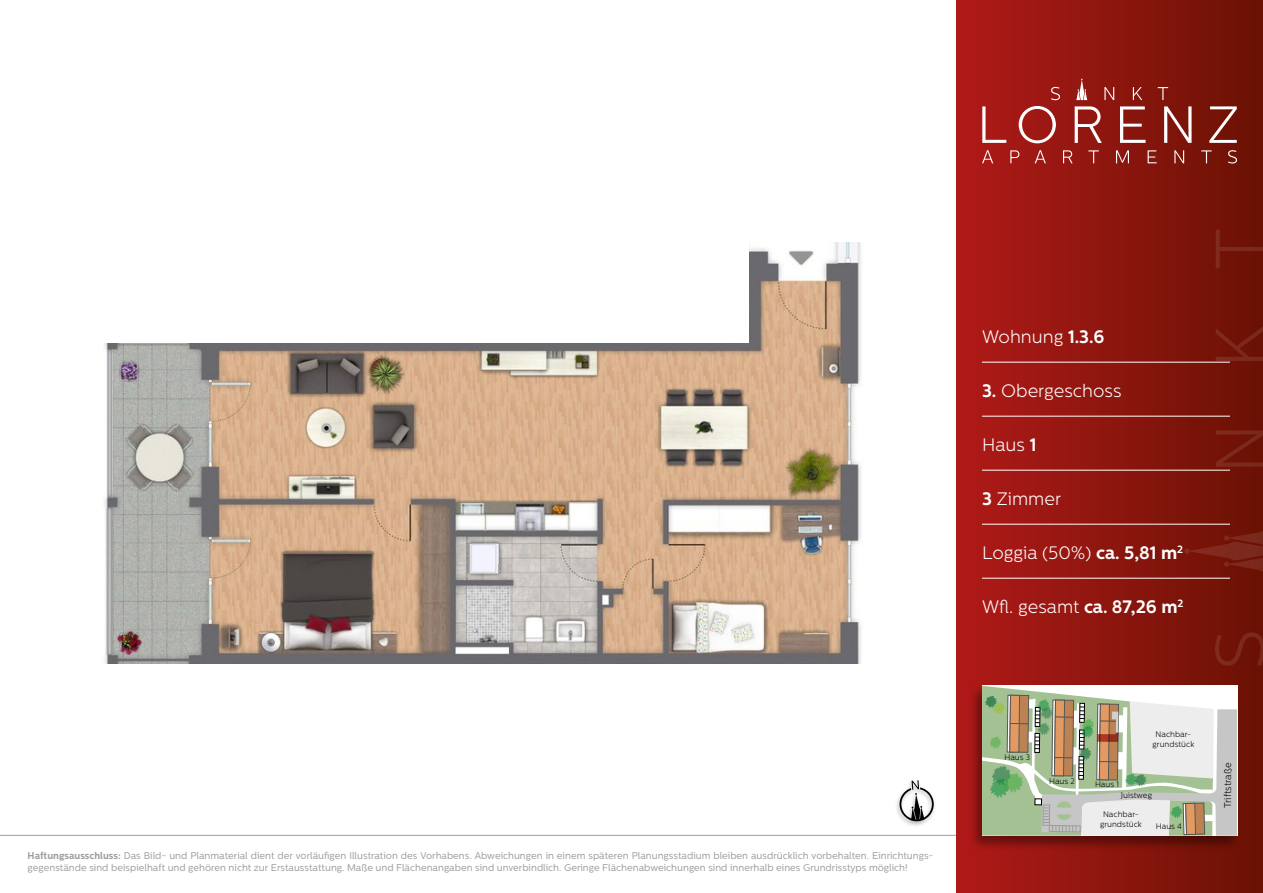
<style>
.page{position:relative;width:1263px;height:893px;background:#fff}
.page>*{position:absolute;margin:0;border:0;box-sizing:border-box;transform-origin:0 0}
.t1{font:300 18px "Centrale Sans";color:#fff}
.t2{font:9.75px/11.7px "Centrale Sans";color:#9d9d9c}
.t3{font:300 9.75px "Centrale Sans";color:#000}
.t4{font:300 8.1px/9.6px "Centrale Sans";color:#000;text-align:center}
.s1{font-weight:700}
</style>
<div class="page">
<div style="left:956px;top:0;width:307px;height:893px;background:linear-gradient(to right,#b01a19,#6a1204)"></div>
<hr style="left:0;top:835px;width:956px;height:1px;background:#9d9d9c">
<svg style="left:982px;top:106px;width:24px;height:37px"></svg>
<svg style="left:1019px;top:106px;width:37px;height:37px"></svg>
<svg style="left:1075px;top:106px;width:27px;height:37px"></svg>
<svg style="left:1120px;top:106px;width:25px;height:37px"></svg>
<svg style="left:1164px;top:106px;width:27px;height:37px"></svg>
<svg style="left:1209px;top:106px;width:28px;height:37px"></svg>
<svg style="left:982px;top:150px;width:11px;height:13px"></svg>
<svg style="left:1010px;top:150px;width:9px;height:13px"></svg>
<svg style="left:1035px;top:150px;width:11px;height:13px"></svg>
<svg style="left:1063px;top:150px;width:10px;height:13px"></svg>
<svg style="left:1088px;top:150px;width:11px;height:13px"></svg>
<svg style="left:1116px;top:150px;width:13px;height:13px"></svg>
<svg style="left:1147px;top:150px;width:10px;height:13px"></svg>
<svg style="left:1174px;top:150px;width:10px;height:13px"></svg>
<svg style="left:1201px;top:150px;width:11px;height:13px"></svg>
<svg style="left:1228px;top:150px;width:9px;height:14px"></svg>
<svg style="left:1051px;top:87px;width:9px;height:13px"></svg>
<svg style="left:1104px;top:87px;width:10px;height:13px"></svg>
<svg style="left:1133px;top:87px;width:9px;height:13px"></svg>
<svg style="left:1158px;top:87px;width:10px;height:13px"></svg>
<svg style="left:1076px;top:79px;width:11px;height:21px"></svg>
<svg style="left:1215px;top:632px;width:48px;height:34px;background:#72180b"></svg>
<svg style="left:1215px;top:430px;width:48px;height:37px;background:#73190c"></svg>
<svg style="left:1215px;top:326px;width:48px;height:35px;background:#72180b"></svg>
<svg style="left:1215px;top:230px;width:48px;height:38px;background:#711609"></svg>
<svg style="left:1184px;top:530px;width:79px;height:42px;background:#771b0f"></svg>
<div style="left:968px;top:684px;width:273px;height:167px;background:#000;opacity:.4"></div>
<div style="left:894px;top:778px;width:43px;height:49px;background:#000;opacity:.3"></div>
<svg style="left:899px;top:780px;width:35px;height:42px"></svg>
<img style="left:104px;top:242px;width:758px;height:421px">
<hr style="left:982px;top:362px;width:248px;height:1px;background:#fff">
<hr style="left:982px;top:416px;width:248px;height:1px;background:#fff">
<hr style="left:982px;top:470px;width:248px;height:1px;background:#fff">
<hr style="left:982px;top:524px;width:248px;height:1px;background:#fff">
<hr style="left:982px;top:578px;width:248px;height:1px;background:#fff">
<div style="left:76px;top:225px;width:673px;height:117px;background:#fff"></div>
<svg style="left:982px;top:685px;width:255px;height:151px"></svg>
<p class="t2" style="left:28px;top:850px;width:907px"><span class="s1">Haftungsausschluss:</span> Das Bild- und Planmaterial dient der vorläufigen Illustration des Vorhabens. Abweichungen in einem späteren Planungsstadium bleiben ausdrücklich vorbehalten. Einrichtungs&shy;gegenstände sind beispielhaft und gehören nicht zur Erstausstattung. Maße und Flächenangaben sind unverbindlich. Geringe Flächenabweichungen sind innerhalb eines Grundrisstyps möglich!</p>
<h1 class="t1" style="left:982px;top:326px;width:124px">Wohnung <span class="s1">1.3.6</span></h1>
<h1 class="t1" style="left:982px;top:380px;width:141px"><span class="s1">3.</span> Obergeschoss</h1>
<h1 class="t1" style="left:982px;top:434px;width:56px">Haus <span class="s1">1</span></h1>
<h1 class="t1" style="left:982px;top:488px;width:81px"><span class="s1">3</span> Zimmer</h1>
<h1 class="t1" style="left:982px;top:542px;width:203px">Loggia (50%) <span class="s1">ca. 5,81 m</span><sup>2</sup></h1>
<h1 class="t1" style="left:982px;top:596px;width:203px">Wfl. gesamt <span class="s1">ca. 87,26 m</span><sup>2</sup></h1>
<p class="t4" style="left:1004px;top:752px;width:27px">Haus 3</p>
<p class="t4" style="left:1049px;top:776px;width:27px">Haus 2</p>
<p class="t4" style="left:1095px;top:779px;width:25px">Haus 1</p>
<p class="t4" style="left:1152px;top:729px;width:43px">Nachbar&shy;grundstück</p>
<p class="t4" style="left:1121px;top:791px;width:33px">Juistweg</p>
<p class="t4" style="left:1100px;top:810px;width:43px">Nachbar&shy;grundstück</p>
<p class="t4" style="left:1156px;top:821px;width:28px">Haus 4</p>
<p class="t3" style="left:1222px;top:808px;width:47px;rotate:-90deg">Triftstraße</p>
</div>
